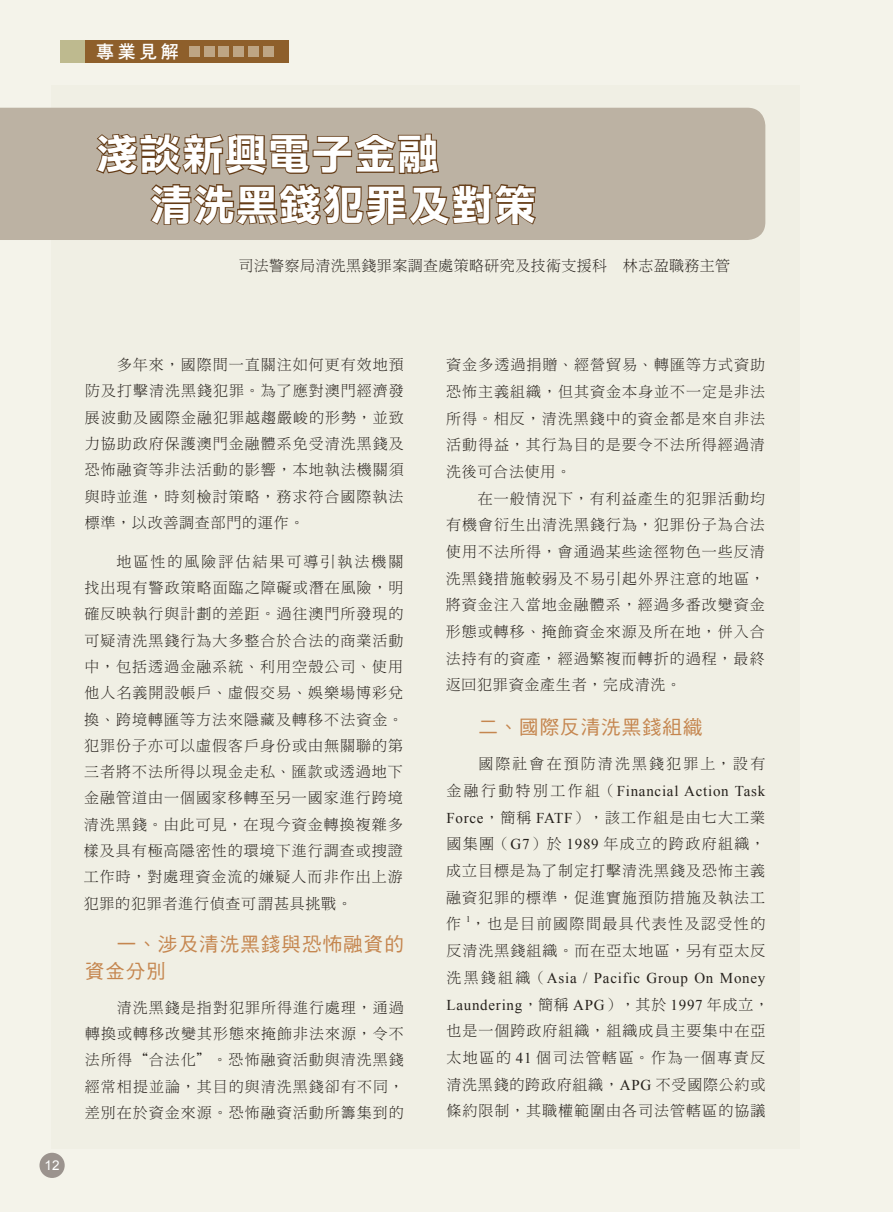
<style>
.page{position:relative;width:893px;height:1212px;background:#f4f3ea}
.page>*{position:absolute;margin:0;border:0;box-sizing:border-box;transform-origin:0 0}
.t1{font:42px/50.4px "DF Li Hei HK W7";letter-spacing:.025em;color:#fff}
.t2{font:19.5px/26.2px "DF Hei HK W5";letter-spacing:.055em;color:#c5864f}
.t3{font:18px "DF Hei HK W7";color:#fff}
.t4{font:15px/26.2px "DF Ming HK W3";letter-spacing:.065em;color:#26211c;text-align:justify}
.t5{font:15px/26.7px "Times New Roman";letter-spacing:.05em;color:#26211c}
.t6{font:15px/26.7px "DF Ming HK W3";letter-spacing:.095em;color:#26211c;text-align:right}
.t7{font:15px "DF Ming HK W3";letter-spacing:.025em;color:#26211c}
.t8{font:15px "DF Ming HK W3";letter-spacing:.14em;color:#26211c}
.t9{font:13.5px "Arial";color:#fff}
.t10{font:8.7px "Times New Roman";color:#26211c}
.s1{font-family:"DF Ming HK W3"}
.s2{font-family:"Times New Roman"}
</style>
<div class="page">
<div style="left:85px;top:41px;width:204px;height:22px;background:#8e5f2b"></div>
<div style="left:60px;top:41px;width:25px;height:22px;background:#beba8f"></div>
<div style="left:189px;top:47px;width:10px;height:10px;background:#bea584"></div>
<div style="left:204px;top:47px;width:10px;height:10px;background:#bea584"></div>
<div style="left:219px;top:47px;width:10px;height:10px;background:#bea584"></div>
<div style="left:233px;top:47px;width:11px;height:10px;background:#bea584"></div>
<div style="left:248px;top:47px;width:11px;height:10px;background:#bea584"></div>
<div style="left:263px;top:47px;width:11px;height:10px;background:#bea584"></div>
<div style="left:39px;top:1153px;width:26px;height:25px;background:#9b938e;border-radius:50%"></div>
<div style="left:51px;top:85px;width:748px;height:1063px;background:#f0efe4"></div>
<div style="left:0;top:108px;width:765px;height:132px;background:#bcb2a3"></div>
<svg style="left:94px;top:132px;width:346px;height:44px;background:#968067"></svg>
<svg style="left:149px;top:182px;width:388px;height:45px;background:#978168"></svg>
<p class="t3" style="left:96px;top:42px;width:84px">專業見解</p>
<h1 class="t1" style="left:150px;top:128px;width:388px;text-indent:-54px">淺談新興電子金融<br>清洗黑錢犯罪及對策</h1>
<p class="t7" style="left:239px;top:258px;width:493px">司法警察局清洗黑錢罪案調查處策略研究及技術支援科 林志盈職務主管</p>
<p class="t9" style="left:45px;top:1158px;width:17px">12</p>
<p class="t4" style="left:85px;top:351px;width:321px;text-indent:32px">多年來，國際間一直關注如何更有效地預防及打擊清洗黑錢犯罪。為了應對澳門經濟發展波動及國際金融犯罪越趨嚴峻的形勢，並致力協助政府保護澳門金融體系免受清洗黑錢及恐怖融資等非法活動的影響，本地執法機關須與時並進，時刻檢討策略，務求符合國際執法標準，以改善調查部門的運作。</p>
<p class="t4" style="left:84px;top:548px;width:321px;text-indent:33px">地區性的風險評估結果可導引執法機關找出現有警政策略面臨之障礙或潛在風險，明確反映執行與計劃的差距。過往澳門所發現的可疑清洗黑錢行為大多整合於合法的商業活動中，包括透過金融系統、利用空殼公司、使用他人名義開設帳戶、虛假交易、娛樂場博彩兌換、跨境轉匯等方法來隱藏及轉移不法資金。犯罪份子亦可以虛假客戶身份或由無關聯的第三者將不法所得以現金走私、匯款或透過地下金融管道由一個國家移轉至另一國家進行跨境清洗黑錢。由此可見，在現今資金轉換複雜多樣及具有極高隱密性的環境下進行調查或搜證工作時，對處理資金流的嫌疑人而非作出上游犯罪的犯罪者進行偵查可謂甚具挑戰。</p>
<h2 class="t2" style="left:85px;top:931px;width:320px;text-indent:32px">一、涉及清洗黑錢與恐怖融資的資金分別</h2>
<p class="t4" style="left:85px;top:994px;width:321px;text-indent:32px">清洗黑錢是指對犯罪所得進行處理，通過轉換或轉移改變其形態來掩飾非法來源，令不法所得“合法化”。恐怖融資活動與清洗黑錢經常相提並論，其目的與清洗黑錢卻有不同，差別在於資金來源。恐怖融資活動所籌集到的</p>
<p class="t4" style="left:446px;top:351px;width:321px;line-height:26.7px">資金多透過捐贈、經營貿易、轉匯等方式資助恐怖主義組織，但其資金本身並不一定是非法所得。相反，清洗黑錢中的資金都是來自非法活動得益，其行為目的是要令不法所得經過清洗後可合法使用。</p>
<p class="t4" style="left:446px;top:485px;width:321px;line-height:26.7px;text-indent:32px">在一般情況下，有利益產生的犯罪活動均有機會衍生出清洗黑錢行為，犯罪份子為合法使用不法所得，會通過某些途徑物色一些反清洗黑錢措施較弱及不易引起外界注意的地區，將資金注入當地金融體系，經過多番改變資金形態或轉移、掩飾資金來源及所在地，併入合法持有的資產，經過繁複而轉折的過程，最終返回犯罪資金產生者，完成清洗。</p>
<h2 class="t2" style="left:478px;top:713px;width:226px">二、國際反清洗黑錢組織</h2>
<p class="t8" style="left:478px;top:756px;width:289px">國際社會在預防清洗黑錢犯罪上，設有</p>
<p class="t5" style="left:446px;top:777px;width:320px"><span class="s1">金融行動特別工作組（</span>Financial Action Task</p>
<p class="t4" style="left:446px;top:804px;width:321px;line-height:26.7px"><span class="s2">Force</span>，簡稱 <span class="s2">FATF</span>），該工作組是由七大工業國集團（<span class="s2">G7</span>）於 <span class="s2">1989</span> 年成立的跨政府組織，成立目標是為了制定打擊清洗黑錢及恐怖主義融資犯罪的標準，促進實施預防措施及執法工作</p>
<p class="t10" style="left:466px;top:913px;width:6px">1</p>
<p class="t6" style="left:446px;top:910px;width:320px">，也是目前國際間最具代表性及認受性的<br>反清洗黑錢組織。而在亞太地區，另有亞太反</p>
<p class="t5" style="left:446px;top:964px;width:324px"><span class="s1">洗黑錢組織（</span>Asia / Pacific Group On Money<br>Laundering<span class="s1">，簡稱</span> APG<span class="s1">），其於</span> 1997 <span class="s1">年成立，</span></p>
<p class="t4" style="left:446px;top:1017px;width:320px;line-height:26.7px">也是一個跨政府組織，組織成員主要集中在亞太地區的 <span class="s2">41</span> 個司法管轄區。作為一個專責反清洗黑錢的跨政府組織，<span class="s2">APG</span> 不受國際公約或條約限制，其職權範圍由各司法管轄區的協議</p>
</div>
